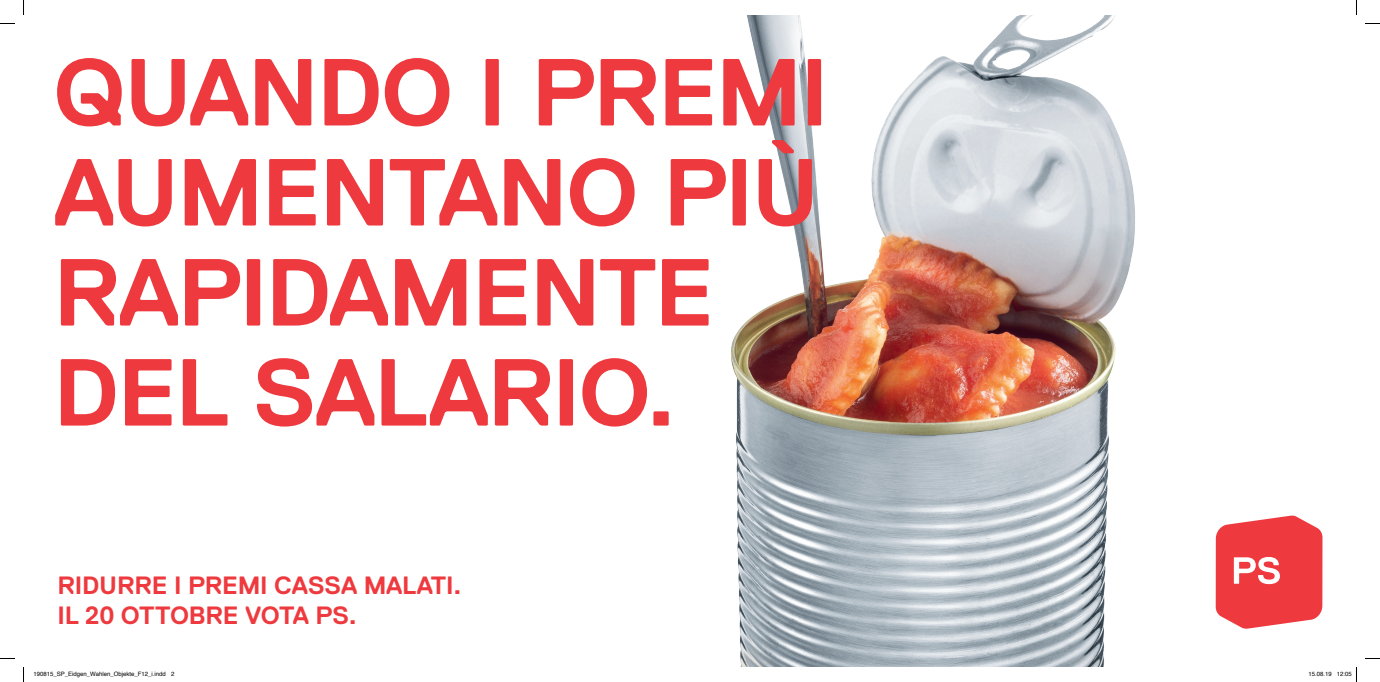
<style>
.page{position:relative;width:1380px;height:682px;background:#fff}
.page>*{position:absolute;margin:0;border:0;box-sizing:border-box;transform-origin:0 0}
.t1{font:700 95px/100px "Replica";letter-spacing:-.025em;color:#ee3a3e}
.t2{font:700 25px/30px "Replica";letter-spacing:-.01em;color:#ee3a3e}
.t3{font:6px "Helvetica";color:#000}
</style>
<div class="page">
<img style="left:731px;top:15px;width:404px;height:652px">
<svg style="left:1215px;top:516px;width:107px;height:113px;background:#f05a5d"></svg>
<svg style="left:0;top:23px;width:15px;height:1px"></svg>
<svg style="left:1365px;top:23px;width:14px;height:1px"></svg>
<svg style="left:0;top:658px;width:15px;height:1px"></svg>
<svg style="left:1365px;top:658px;width:14px;height:1px"></svg>
<svg style="left:23px;top:0;width:1px;height:15px"></svg>
<svg style="left:23px;top:667px;width:1px;height:15px"></svg>
<svg style="left:1356px;top:0;width:1px;height:15px"></svg>
<svg style="left:1356px;top:667px;width:1px;height:15px"></svg>
<h1 class="t1" style="left:53px;top:43px;width:777px">QUANDO I PREMI<br>AUMENTANO PIÙ<br>RAPIDAMENTE<br>DEL SALARIO.</h1>
<h2 class="t2" style="left:58px;top:571px;width:405px">RIDURRE I PREMI CASSA MALATI.<br>IL 20 OTTOBRE VOTA PS.</h2>
<p class="t3" style="left:34px;top:669px;width:142px">190815_SP_Eidgen_Wahlen_Objekte_F12_i.indd 2</p>
<p class="t3" style="left:1308px;top:669px;width:45px">15.08.19 12:05</p>
</div>
